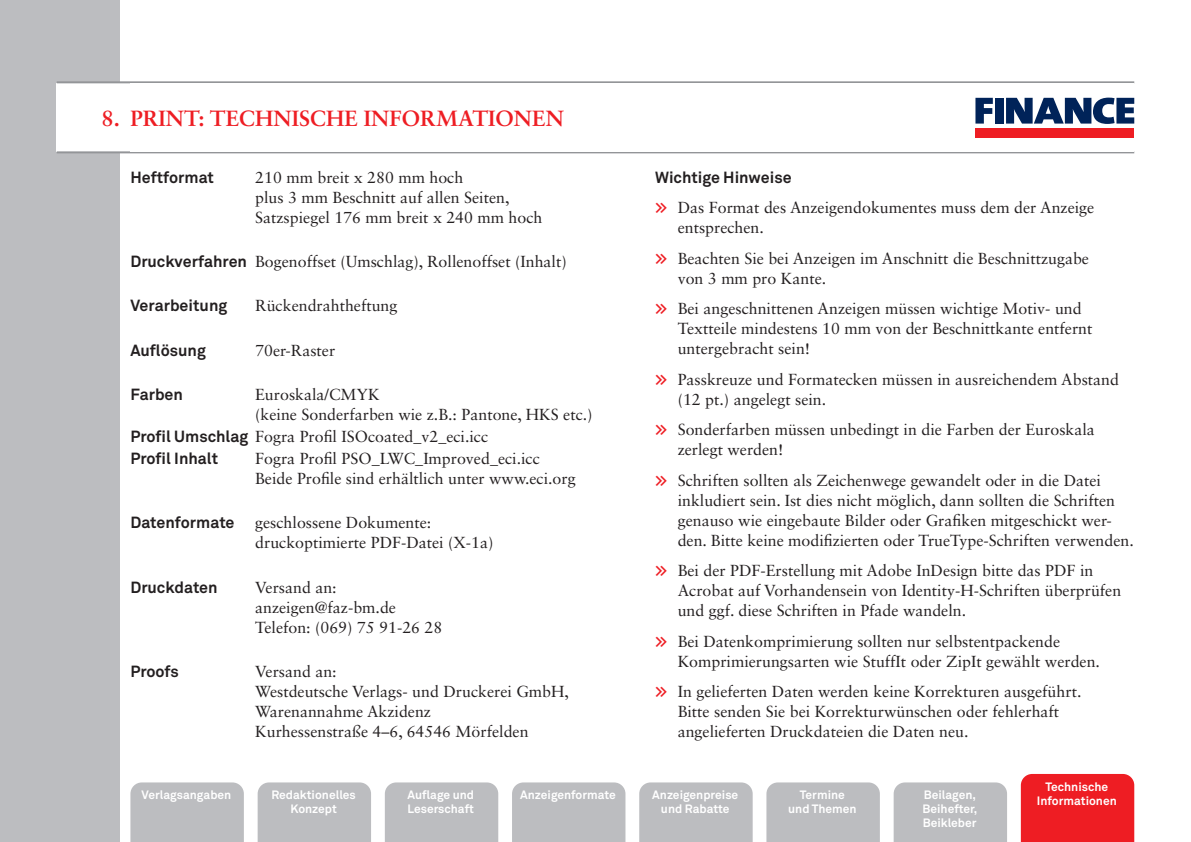
<style>
.page{position:relative;width:1191px;height:842px;background:#fff}
.page>*{position:absolute;margin:0;border:0;box-sizing:border-box;transform-origin:0 0}
.t1{font:700 22px "Sabon LT Std";color:#ee1d23}
.t2{font:16px/20px "Sabon LT Std";color:#231f20}
.t3{font:700 16px "Akkurat Std";color:#231f20}
.t4{font:700 12px/14px "Akkurat Std";color:#fff;text-align:center}
.s1{font-family:"Akkurat Std";font-weight:700}
.s2{font-family:"Akkurat Std";font-weight:700;color:#ee1d23}
</style>
<div class="page">
<div style="left:0;top:0;width:119px;height:842px;background:#bcbdc0"></div>
<div style="left:57px;top:83px;width:68px;height:68px;background:#fff"></div>
<hr style="left:57px;top:81px;width:1077px;height:2px;background:#939598">
<hr style="left:57px;top:151px;width:1077px;height:2px;background:#939598">
<div style="left:975px;top:128px;width:159px;height:9px;background:#ee1d23"></div>
<svg style="left:1006px;top:98px;width:128px;height:26px"></svg>
<div style="left:995px;top:98px;width:8px;height:26px;background:#002359"></div>
<svg style="left:975px;top:98px;width:17px;height:26px"></svg>
<div style="left:130px;top:782px;width:114px;height:60px;background:#bcbdc0"></div>
<div style="left:258px;top:782px;width:113px;height:60px;background:#bcbdc0"></div>
<div style="left:385px;top:782px;width:113px;height:60px;background:#bcbdc0"></div>
<div style="left:512px;top:782px;width:113px;height:60px;background:#bcbdc0"></div>
<div style="left:639px;top:782px;width:113px;height:60px;background:#bcbdc0"></div>
<div style="left:766px;top:782px;width:114px;height:60px;background:#bcbdc0"></div>
<div style="left:893px;top:782px;width:114px;height:60px;background:#bcbdc0"></div>
<div style="left:1020px;top:774px;width:114px;height:68px;background:#ee1d23"></div>
<h1 class="t1" style="left:102px;top:104px;width:464px">8. PRINT: TECHNISCHE INFORMATIONEN</h1>
<p class="t3" style="left:130px;top:167px;width:85px">Heftformat</p>
<p class="t2" style="left:255px;top:167px;width:289px">210 mm breit x 280 mm hoch<br>plus 3 mm Beschnitt auf allen Seiten,<br>Satzspiegel 176 mm breit x 240 mm hoch</p>
<p class="t2" style="left:130px;top:251px;width:438px"><span class="s1">Druckverfahren</span> Bogenoffset (Umschlag), Rollenoffset (Inhalt)</p>
<p class="t3" style="left:130px;top:296px;width:98px">Verarbeitung</p>
<p class="t2" style="left:255px;top:295px;width:144px">Rückendrahtheftung</p>
<p class="t3" style="left:130px;top:340px;width:77px">Auflösung</p>
<p class="t2" style="left:255px;top:340px;width:82px">70er-Raster</p>
<p class="t3" style="left:130px;top:384px;width:54px">Farben</p>
<p class="t2" style="left:255px;top:384px;width:339px">Euroskala/CMYK<br>(keine Sonderfarben wie z.B.: Pantone, HKS etc.)</p>
<p class="t2" style="left:130px;top:426px;width:359px"><span class="s1">Profil Umschlag</span> Fogra Profil ISOcoated_v2_eci.icc</p>
<p class="t3" style="left:130px;top:449px;width:89px">Profil Inhalt</p>
<p class="t2" style="left:255px;top:448px;width:322px">Fogra Profil PSO_LWC_Improved_eci.icc<br>Beide Profile sind erhältlich unter www.eci.org</p>
<p class="t3" style="left:130px;top:513px;width:106px">Datenformate</p>
<p class="t2" style="left:255px;top:513px;width:240px">geschlossene Dokumente: druckoptimierte PDF-Datei (X-1a)</p>
<p class="t3" style="left:130px;top:577px;width:89px">Druckdaten</p>
<p class="t2" style="left:255px;top:577px;width:189px">Versand an: anzeigen@faz-bm.de<br>Telefon: (069) 75 91-26 28</p>
<p class="t3" style="left:130px;top:662px;width:50px">Proofs</p>
<p class="t2" style="left:255px;top:661px;width:315px">Versand an:<br>Westdeutsche Verlags- und Druckerei GmbH,<br>Warenannahme Akzidenz<br>Kurhessenstraße 4–6, 64546 Mörfelden</p>
<p class="t3" style="left:655px;top:167px;width:138px">Wichtige Hinweise</p>
<p class="t2" style="left:677px;top:197px;width:418px;text-indent:-23px"><span class="s2">&gt;&gt;</span> Das Format des Anzeigendokumentes muss dem der Anzeige entsprechen.</p>
<p class="t2" style="left:677px;top:248px;width:413px;text-indent:-23px"><span class="s2">&gt;&gt;</span> Beachten Sie bei Anzeigen im Anschnitt die Beschnittzugabe von 3 mm pro Kante.</p>
<p class="t2" style="left:677px;top:298px;width:416px;text-indent:-23px"><span class="s2">&gt;&gt;</span> Bei angeschnittenen Anzeigen müssen wichtige Motiv- und<br>Textteile mindestens 10 mm von der Beschnittkante entfernt untergebracht sein!</p>
<p class="t2" style="left:677px;top:369px;width:443px;text-indent:-23px"><span class="s2">&gt;&gt;</span> Passkreuze und Formatecken müssen in ausreichendem Abstand (12 pt.) angelegt sein.</p>
<p class="t2" style="left:677px;top:419px;width:419px;text-indent:-23px"><span class="s2">&gt;&gt;</span> Sonderfarben müssen unbedingt in die Farben der Euroskala zerlegt werden!</p>
<p class="t2" style="left:677px;top:470px;width:457px;text-indent:-23px"><span class="s2">&gt;&gt;</span> Schriften sollten als Zeichenwege gewandelt oder in die Datei inkludiert sein. Ist dies nicht möglich, dann sollten die Schriften genauso wie eingebaute Bilder oder Grafiken mitgeschickt wer&shy;den. Bitte keine modifizierten oder TrueType-Schriften verwenden.</p>
<p class="t2" style="left:677px;top:560px;width:445px;text-indent:-23px"><span class="s2">&gt;&gt;</span> Bei der PDF-Erstellung mit Adobe InDesign bitte das PDF in<br>Acrobat auf Vorhandensein von Identity-H-Schriften überprüfen und ggf. diese Schriften in Pfade wandeln.</p>
<p class="t2" style="left:677px;top:631px;width:424px;text-indent:-23px"><span class="s2">&gt;&gt;</span> Bei Datenkomprimierung sollten nur selbstentpackende<br>Komprimierungsarten wie StuffIt oder ZipIt gewählt werden.</p>
<p class="t2" style="left:677px;top:681px;width:405px;text-indent:-23px"><span class="s2">&gt;&gt;</span> In gelieferten Daten werden keine Korrekturen ausgeführt.<br>Bitte senden Sie bei Korrekturwünschen oder fehlerhaft angelieferten Druckdateien die Daten neu.</p>
<p class="t4" style="left:142px;top:788px;width:91px">Verlagsangaben</p>
<p class="t4" style="left:271px;top:788px;width:86px">Redaktionelles<br>Konzept</p>
<p class="t4" style="left:407px;top:788px;width:68px;text-align:left">Auflage und<br>Leserschaft</p>
<p class="t4" style="left:520px;top:788px;width:97px">Anzeigenformate</p>
<p class="t4" style="left:652px;top:788px;width:87px">Anzeigenpreise und Rabatte</p>
<p class="t4" style="left:788px;top:788px;width:70px">Termine und Themen</p>
<p class="t4" style="left:922px;top:788px;width:56px;text-align:justify">Beilagen, Beihefter, Beikleber</p>
<p class="t4" style="left:1037px;top:780px;width:81px">Technische<br>Informationen</p>
</div>
